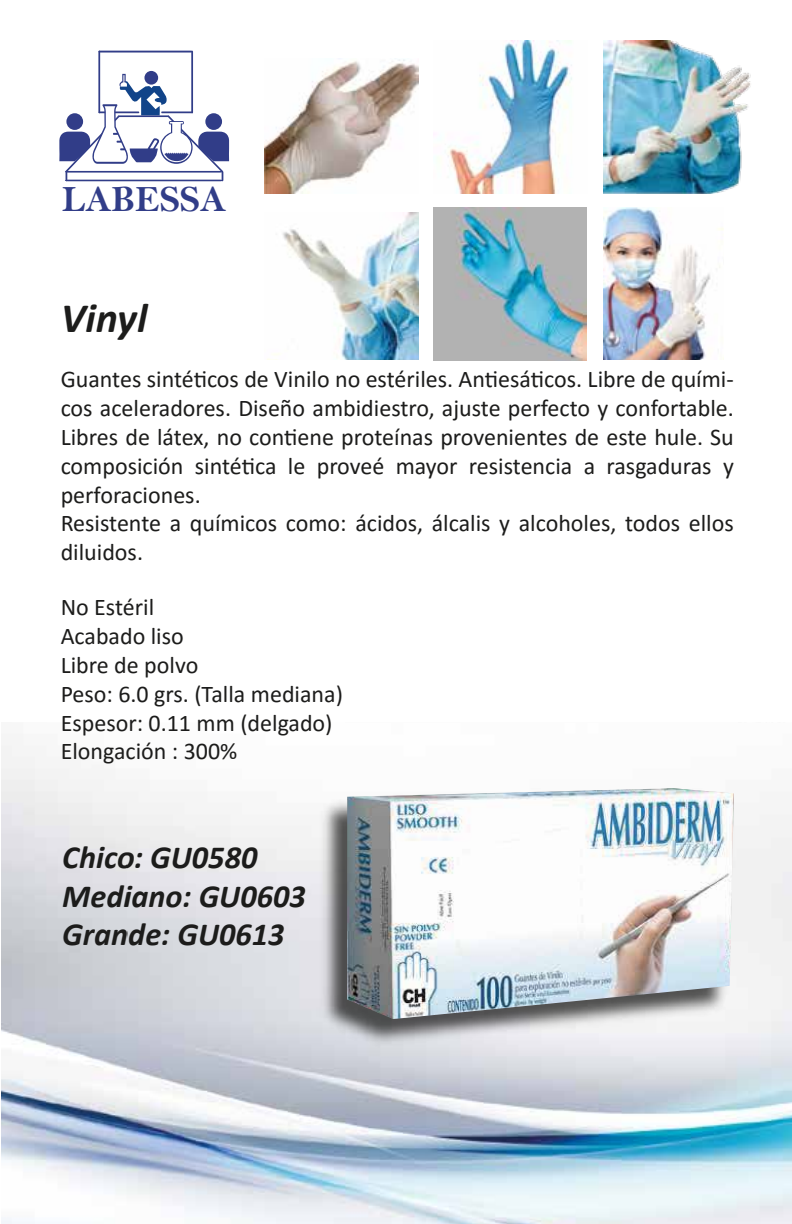
<style>
.page{position:relative;width:792px;height:1224px;background:#fff}
.page>*{position:absolute;margin:0;border:0;box-sizing:border-box;transform-origin:0 0}
.t1{font:italic 700 42px "Calibri";color:#1c1c1b}
.t2{font:37.4px "Bell MT Bold";color:#313d88}
.t3{font:italic 700 32.4px/38.8px "Calibri";color:#1c1c1b}
.t4{font:24px/28.8px "Calibri";color:#1c1c1b}
</style>
<div class="page">
<img style="left:603px;top:40px;width:148px;height:154px">
<img style="left:434px;top:40px;width:138px;height:154px">
<img style="left:434px;top:207px;width:153px;height:115px">
<img style="left:282px;top:212px;width:137px;height:110px">
<img style="left:265px;top:59px;width:153px;height:135px">
<img style="left:603px;top:207px;width:121px;height:115px">
<div style="left:144px;top:71px;width:14px;height:14px;background:#313d88;border-radius:50%"></div>
<hr style="left:98px;top:51px;width:2px;height:62px;background:#313d88">
<hr style="left:191px;top:51px;width:2px;height:62px;background:#313d88">
<hr style="left:99px;top:51px;width:93px;height:2px;background:#313d88">
<svg style="left:59px;top:74px;width:170px;height:107px"></svg>
<img style="left:1px;top:322px;width:742px;height:902px">
<img style="left:127px;top:361px;width:665px;height:783px">
<img style="left:347px;top:788px;width:387px;height:231px">
<h2 class="t2" style="left:62px;top:177px;width:165px">LABESSA</h2>
<h1 class="t1" style="left:61px;top:289px;width:88px">Vinyl</h1>
<p class="t4" style="left:61px;top:364px;width:675px">Guantes sintéticos de Vinilo no estériles. Antiesáticos. Libre de quími&shy;cos aceleradores. Diseño ambidiestro, ajuste perfecto y confortable.<br>Libres de látex, no contiene proteínas provenientes de este hule. Su composición sintética le proveé mayor resistencia a rasgaduras y perforaciones.<br>Resistente a químicos como: ácidos, álcalis y alcoholes, todos ellos diluidos.</p>
<p class="t4" style="left:61px;top:592px;width:284px">No Estéril<br>Acabado liso<br>Libre de polvo<br>Peso: 6.0 grs. (Talla mediana)<br>Espesor: 0.11 mm (delgado)<br>Elongación : 300%</p>
<h3 class="t3" style="left:62px;top:837px;width:245px">Chico: GU0580<br>Mediano: GU0603<br>Grande: GU0613</h3>
</div>
